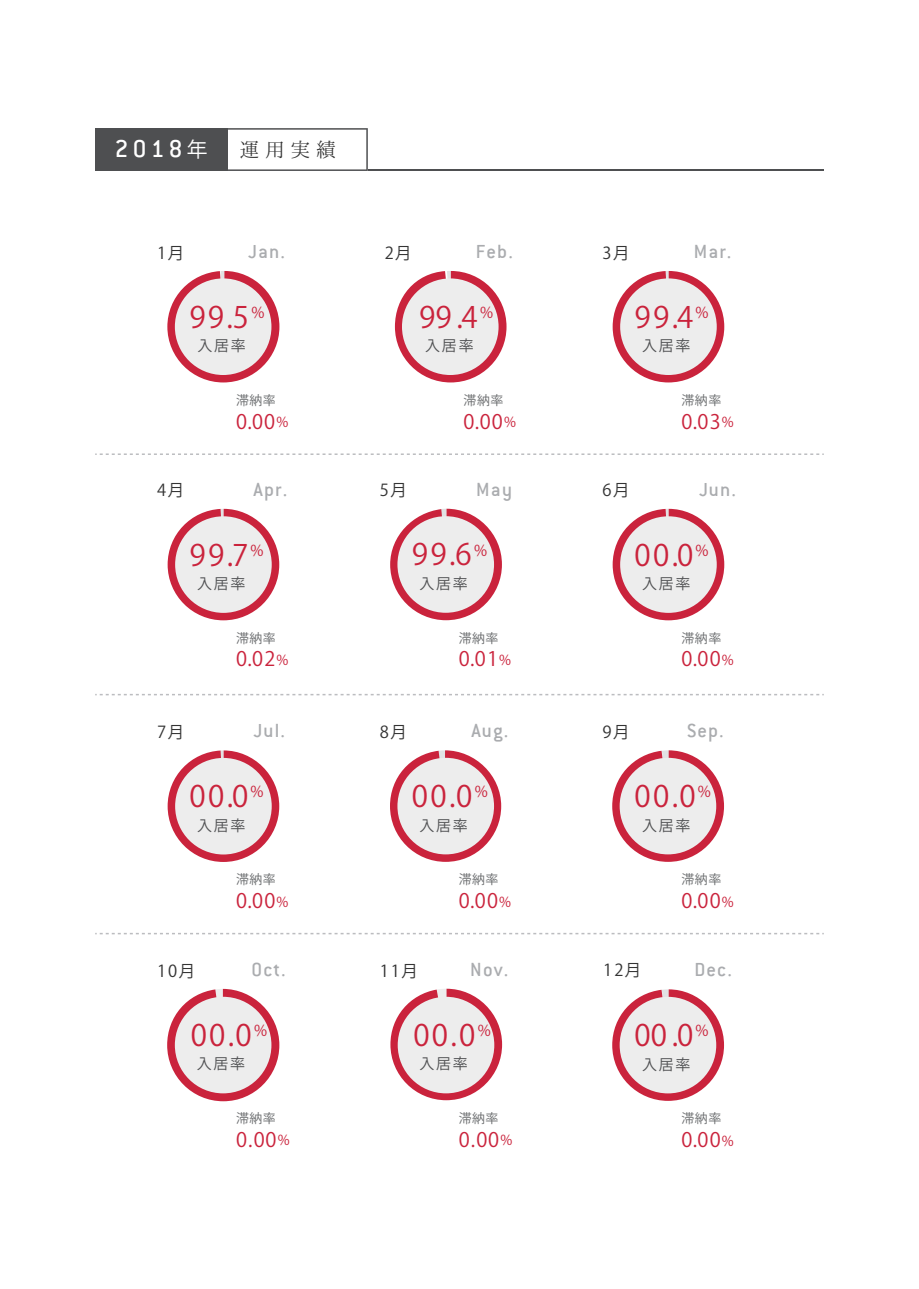
<style>
.page{position:relative;width:919px;height:1289px;background:#fff}
.page>*{position:absolute;margin:0;border:0;box-sizing:border-box;transform-origin:0 0}
.t1{font:29.4px "Koburina Go Std N W6 90 ms RKSJ H";letter-spacing:.08em;color:#ca233c}
.t2{font:500 26.85px "Conduit ITC";color:#fff}
.t3{font:22.05px "Hannari Mincho";color:#343434}
.t4{font:500 20.85px "Conduit ITC";letter-spacing:.055em;color:#aaacaf}
.t5{font:19.95px "Koburina Go Std N W6 90 ms RKSJ H";letter-spacing:.06em;color:#ca233c}
.t6{font:16.5px "Koburina Go Std N W6 90 ms RKSJ H";letter-spacing:.09em;color:#343434}
.t7{font:15px "Koburina Go Std N W3 90 ms RKSJ H";letter-spacing:.12em;color:#4e4f51}
.t8{font:12.9px "Koburina Go Std N W3 90 ms RKSJ H";letter-spacing:.04em;color:#67696b}
.s1{font-family:"Koburina Go Std N W3 90 ms RKSJ H";font-weight:400;font-size:20.7px}
.s2{font-size:13.95px}
</style>
<div class="page">
<svg style="left:390px;top:508px;width:112px;height:112px;background:#cf3b52"></svg>
<div style="left:397px;top:516px;width:97px;height:96px;background:#ededed;border-radius:50%"></div>
<svg style="left:390px;top:750px;width:111px;height:111px"></svg>
<div style="left:397px;top:757px;width:97px;height:97px;background:#ededed;border-radius:50%"></div>
<svg style="left:612px;top:750px;width:112px;height:111px"></svg>
<div style="left:619px;top:757px;width:97px;height:97px;background:#ededed;border-radius:50%"></div>
<svg style="left:612px;top:989px;width:112px;height:111px"></svg>
<div style="left:619px;top:996px;width:97px;height:97px;background:#ededed;border-radius:50%"></div>
<svg style="left:167px;top:988px;width:112px;height:113px"></svg>
<div style="left:175px;top:996px;width:96px;height:97px;background:#ededed;border-radius:50%"></div>
<div style="left:95px;top:128px;width:133px;height:43px;background:#4e4f51"></div>
<hr style="left:368px;top:170px;width:455px;height:1px;background:#4e4f51">
<svg style="left:228px;top:128px;width:140px;height:43px"></svg>
<div style="left:167px;top:271px;width:112px;height:111px;background:#ca233c;border-radius:55px"></div>
<div style="left:175px;top:278px;width:96px;height:97px;background:#ededed;border-radius:50%"></div>
<div style="left:612px;top:271px;width:112px;height:111px;background:#ca233c;border-radius:55px"></div>
<div style="left:620px;top:278px;width:96px;height:97px;background:#ededed;border-radius:50%"></div>
<svg style="left:95px;top:933px;width:728px;height:1px"></svg>
<svg style="left:95px;top:694px;width:728px;height:1px"></svg>
<svg style="left:95px;top:453px;width:728px;height:2px"></svg>
<svg style="left:395px;top:271px;width:111px;height:111px"></svg>
<div style="left:402px;top:278px;width:96px;height:97px;background:#ededed;border-radius:50%"></div>
<svg style="left:390px;top:988px;width:112px;height:112px"></svg>
<div style="left:397px;top:996px;width:97px;height:97px;background:#ededed;border-radius:50%"></div>
<div style="left:612px;top:509px;width:112px;height:111px;background:#ca233c;border-radius:55px"></div>
<div style="left:620px;top:516px;width:96px;height:97px;background:#ededed;border-radius:50%"></div>
<div style="left:168px;top:509px;width:111px;height:111px;background:#ca233c;border-radius:55px"></div>
<div style="left:175px;top:516px;width:97px;height:97px;background:#ededed;border-radius:50%"></div>
<div style="left:168px;top:750px;width:111px;height:112px;background:#ca233c;border-radius:55px"></div>
<div style="left:175px;top:758px;width:97px;height:96px;background:#ededed;border-radius:50%"></div>
<h2 class="t2" style="left:115px;top:134px;width:94px">2018<span class="s1">年</span></h2>
<p class="t3" style="left:239px;top:138px;width:100px">運用実績</p>
<p class="t6" style="left:157px;top:243px;width:29px">1月</p>
<p class="t4" style="left:248px;top:240px;width:38px">Jan.</p>
<p class="t6" style="left:385px;top:243px;width:29px">2月</p>
<p class="t4" style="left:476px;top:240px;width:39px">Feb.</p>
<p class="t6" style="left:602px;top:243px;width:29px">3月</p>
<p class="t4" style="left:693px;top:240px;width:39px">Mar.</p>
<h1 class="t1" style="left:189px;top:300px;width:77px">99.5<sup>%</sup></h1>
<h1 class="t1" style="left:419px;top:300px;width:76px">99.4<sup>%</sup></h1>
<h1 class="t1" style="left:634px;top:300px;width:76px">99.4<sup>%</sup></h1>
<p class="t7" style="left:197px;top:337px;width:50px">入居率</p>
<p class="t7" style="left:425px;top:337px;width:50px">入居率</p>
<p class="t7" style="left:642px;top:337px;width:50px">入居率</p>
<p class="t8" style="left:236px;top:393px;width:41px">滞納率</p>
<p class="t5" style="left:236px;top:410px;width:54px">0.00<span class="s2">%</span></p>
<p class="t8" style="left:463px;top:393px;width:41px">滞納率</p>
<p class="t5" style="left:463px;top:410px;width:54px">0.00<span class="s2">%</span></p>
<p class="t8" style="left:681px;top:393px;width:41px">滞納率</p>
<p class="t5" style="left:681px;top:410px;width:54px">0.03<span class="s2">%</span></p>
<p class="t6" style="left:157px;top:481px;width:29px">4月</p>
<p class="t4" style="left:253px;top:477px;width:35px">Apr.</p>
<p class="t6" style="left:380px;top:481px;width:29px">5月</p>
<p class="t4" style="left:476px;top:477px;width:37px">May</p>
<p class="t6" style="left:602px;top:481px;width:29px">6月</p>
<p class="t4" style="left:699px;top:477px;width:39px">Jun.</p>
<h1 class="t1" style="left:190px;top:538px;width:76px">99.7<sup>%</sup></h1>
<h1 class="t1" style="left:412px;top:538px;width:77px">99.6<sup>%</sup></h1>
<h1 class="t1" style="left:634px;top:538px;width:76px">00.0<sup>%</sup></h1>
<p class="t7" style="left:197px;top:575px;width:50px">入居率</p>
<p class="t7" style="left:419px;top:575px;width:50px">入居率</p>
<p class="t7" style="left:642px;top:575px;width:50px">入居率</p>
<p class="t8" style="left:236px;top:630px;width:41px">滞納率</p>
<p class="t5" style="left:236px;top:648px;width:54px">0.02<span class="s2">%</span></p>
<p class="t8" style="left:458px;top:630px;width:41px">滞納率</p>
<p class="t5" style="left:458px;top:648px;width:54px">0.01<span class="s2">%</span></p>
<p class="t8" style="left:681px;top:630px;width:41px">滞納率</p>
<p class="t5" style="left:681px;top:648px;width:54px">0.00<span class="s2">%</span></p>
<p class="t6" style="left:157px;top:722px;width:29px">7月</p>
<p class="t4" style="left:253px;top:719px;width:33px">Jul.</p>
<p class="t6" style="left:380px;top:722px;width:29px">8月</p>
<p class="t4" style="left:471px;top:719px;width:39px">Aug.</p>
<p class="t6" style="left:602px;top:722px;width:29px">9月</p>
<p class="t4" style="left:687px;top:719px;width:38px">Sep.</p>
<h1 class="t1" style="left:190px;top:779px;width:76px">00.0<sup>%</sup></h1>
<h1 class="t1" style="left:412px;top:779px;width:77px">00.0<sup>%</sup></h1>
<h1 class="t1" style="left:634px;top:779px;width:78px">00.0<sup>%</sup></h1>
<p class="t7" style="left:197px;top:816px;width:50px">入居率</p>
<p class="t7" style="left:419px;top:816px;width:50px">入居率</p>
<p class="t7" style="left:642px;top:816px;width:50px">入居率</p>
<p class="t8" style="left:236px;top:872px;width:41px">滞納率</p>
<p class="t5" style="left:236px;top:889px;width:54px">0.00<span class="s2">%</span></p>
<p class="t8" style="left:458px;top:872px;width:41px">滞納率</p>
<p class="t5" style="left:458px;top:889px;width:54px">0.00<span class="s2">%</span></p>
<p class="t8" style="left:681px;top:872px;width:41px">滞納率</p>
<p class="t5" style="left:681px;top:889px;width:54px">0.00<span class="s2">%</span></p>
<p class="t6" style="left:157px;top:961px;width:40px">10月</p>
<p class="t4" style="left:251px;top:957px;width:36px">Oct.</p>
<p class="t6" style="left:380px;top:961px;width:40px">11月</p>
<p class="t4" style="left:470px;top:957px;width:40px">Nov.</p>
<p class="t6" style="left:603px;top:960px;width:40px">12月</p>
<p class="t4" style="left:694px;top:957px;width:39px">Dec.</p>
<h1 class="t1" style="left:191px;top:1018px;width:78px">00.0<sup>%</sup></h1>
<h1 class="t1" style="left:413px;top:1018px;width:79px">00.0<sup>%</sup></h1>
<h1 class="t1" style="left:634px;top:1018px;width:75px">00.0<sup>%</sup></h1>
<p class="t7" style="left:197px;top:1055px;width:50px">入居率</p>
<p class="t7" style="left:419px;top:1055px;width:50px">入居率</p>
<p class="t7" style="left:642px;top:1055px;width:50px">入居率</p>
<p class="t8" style="left:236px;top:1110px;width:41px">滞納率</p>
<p class="t5" style="left:236px;top:1128px;width:55px">0.00<span class="s2">%</span></p>
<p class="t8" style="left:458px;top:1110px;width:41px">滞納率</p>
<p class="t5" style="left:458px;top:1128px;width:55px">0.00<span class="s2">%</span></p>
<p class="t8" style="left:681px;top:1111px;width:41px">滞納率</p>
<p class="t5" style="left:681px;top:1128px;width:54px">0.00<span class="s2">%</span></p>
</div>
